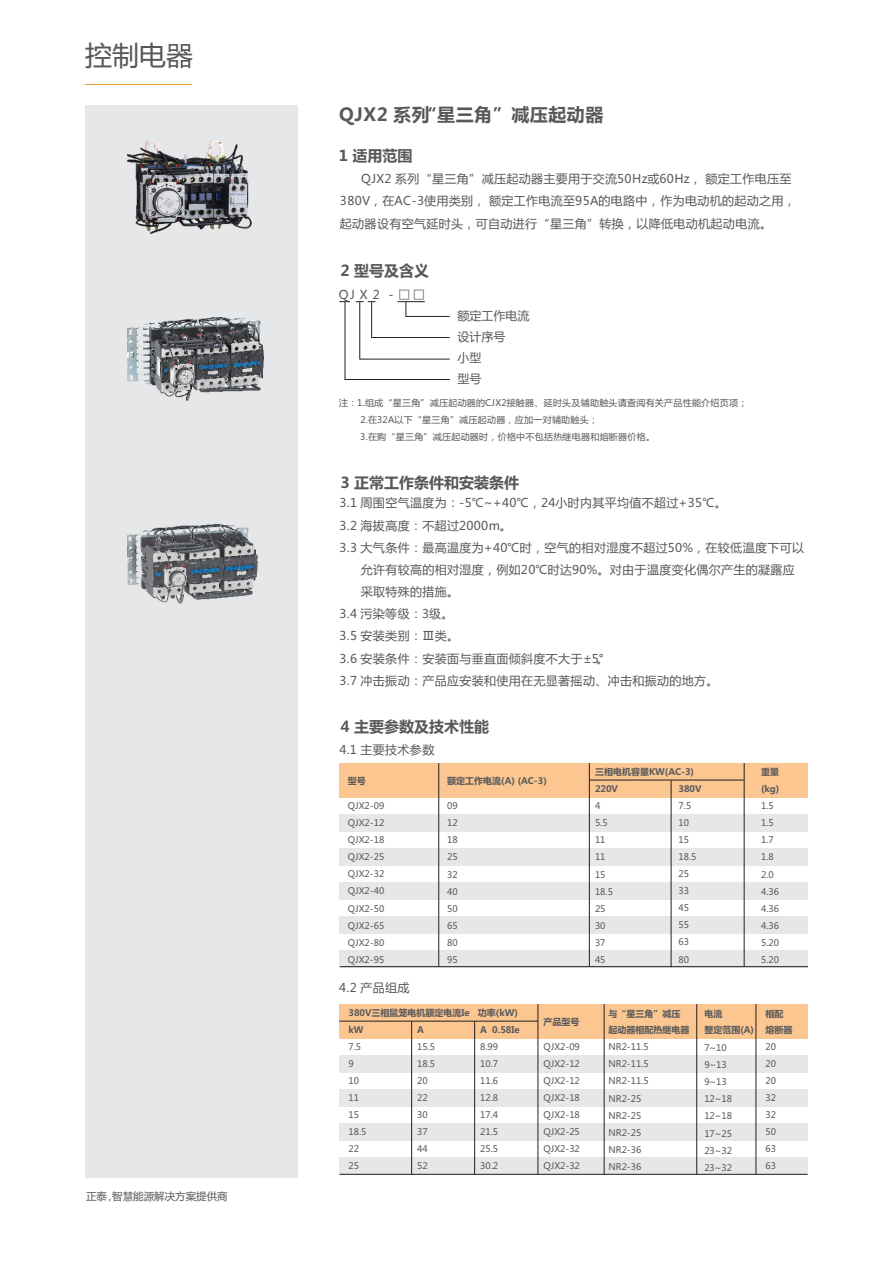
<style>
.page{position:relative;width:893px;height:1263px;background:#fff}
.page>*{position:absolute;margin:0;border:0;box-sizing:border-box;transform-origin:0 0}
.t1{font:27px "Microsoft Ya Hei";color:#57585a}
.t2{font:700 18px "Microsoft Ya Hei";letter-spacing:.03em;color:#57585a}
.t3{font:700 15px "Microsoft Ya Hei";color:#57585a}
.t4{font:12px/22.2px "Microsoft Ya Hei";letter-spacing:.03em;color:#57585a}
.t5{font:12px/21px "Microsoft Ya Hei";color:#57585a}
.t6{font:10.5px "Microsoft Ya Hei";color:#57585a}
.t7{font:9px/17.1px "Microsoft Ya Hei";color:#57585a}
.t8{font:700 9px/16.4px "Microsoft Ya Hei";color:#57585a}
.t9{font:9px/16.6px "Microsoft Ya Hei";letter-spacing:.03em;color:#57585a}
.s1{font-family:"Sim Hei"}
</style>
<div class="page">
<hr style="left:85px;top:84px;width:106px;height:1px;background:#ed963b">
<div style="left:85px;top:105px;width:213px;height:1073px;background:#e6e7e9"></div>
<img style="left:128px;top:141px;width:123px;height:93px">
<img style="left:128px;top:524px;width:130px;height:80px">
<img style="left:128px;top:317px;width:136px;height:84px">
<div style="left:339px;top:1157px;width:469px;height:17px;background:#e6e7e9"></div>
<div style="left:339px;top:763px;width:469px;height:34px;background:#fcc691"></div>
<div style="left:339px;top:814px;width:469px;height:17px;background:#e6e7e9"></div>
<div style="left:339px;top:848px;width:469px;height:17px;background:#e6e7e9"></div>
<div style="left:339px;top:882px;width:469px;height:17px;background:#e6e7e9"></div>
<div style="left:339px;top:916px;width:469px;height:17px;background:#e6e7e9"></div>
<div style="left:339px;top:950px;width:469px;height:17px;background:#e6e7e9"></div>
<hr style="left:589px;top:780px;width:155px;height:1px;background:#231f20">
<div style="left:339px;top:1004px;width:469px;height:34px;background:#fcc691"></div>
<div style="left:339px;top:1055px;width:469px;height:17px;background:#e6e7e9"></div>
<div style="left:339px;top:1089px;width:469px;height:17px;background:#e6e7e9"></div>
<div style="left:339px;top:1123px;width:469px;height:17px;background:#e6e7e9"></div>
<hr style="left:339px;top:1021px;width:199px;height:1px;background:#231f20">
<svg style="left:339px;top:301px;width:111px;height:79px"></svg>
<hr style="left:340px;top:966px;width:468px;height:1px;background:#231f20">
<hr style="left:340px;top:1174px;width:468px;height:1px;background:#231f20">
<hr style="left:438px;top:763px;width:1px;height:203px;background:#231f20">
<hr style="left:538px;top:1004px;width:1px;height:170px;background:#231f20">
<hr style="left:411px;top:1021px;width:1px;height:153px;background:#231f20">
<hr style="left:604px;top:1004px;width:1px;height:170px;background:#231f20">
<hr style="left:474px;top:1021px;width:1px;height:153px;background:#231f20">
<hr style="left:696px;top:1004px;width:1px;height:170px;background:#231f20">
<hr style="left:756px;top:1004px;width:1px;height:170px;background:#231f20">
<hr style="left:589px;top:763px;width:1px;height:203px;background:#231f20">
<hr style="left:744px;top:763px;width:1px;height:203px;background:#231f20">
<hr style="left:671px;top:780px;width:1px;height:187px;background:#231f20">
<h1 class="t1" style="left:85px;top:43px;width:109px">控制电器</h1>
<p class="t6" style="left:86px;top:1192px;width:143px">正泰，智慧能源解决方案提供商</p>
<h2 class="t2" style="left:339px;top:107px;width:92px">QJX2 系列</h2>
<h2 class="t2" style="left:419px;top:106px;width:186px">“星三角”减压起动器</h2>
<h3 class="t3" style="left:339px;top:149px;width:75px">1 适用范围</h3>
<h3 class="t4" style="left:340px;top:169px;width:457px;text-indent:21px">QJX2 系列“星三角”减压起动器主要用于交流50Hz或60Hz， 额定工作电压至<br>380V，在AC-3使用类别， 额定工作电流至95A的电路中，作为电动机的起动之用，起动器设有空气延时头，可自动进行“星三角”转换，以降低电动机起动电流。</h3>
<h3 class="t3" style="left:341px;top:264px;width:90px">2 型号及含义</h3>
<h3 class="t4" style="left:339px;top:284px;width:88px">QJ X 2 - <span class="s1">□□</span></h3>
<h3 class="t5" style="left:457px;top:306px;width:73px">额定工作电流设计序号<br>小型<br>型号</h3>
<p class="t9" style="left:360px;top:395px;width:388px;text-indent:-21px">注：1.组成“星三角”减压起动器的CJX2接触器、延时头及辅助触头请查阅有关产品性能介绍页项；<br>2.在32A以下“星三角”减压起动器，应加一对辅助触头；<br>3.在购“星三角”减压起动器时，价格中不包括热继电器和熔断器价格。</p>
<h3 class="t3" style="left:341px;top:475px;width:180px">3 正常工作条件和安装条件</h3>
<h3 class="t4" style="left:339px;top:493px;width:389px">3.1 周围空气温度为：-5℃~+40℃，24小时内其平均值不超过+35℃。</h3>
<h3 class="t4" style="left:339px;top:515px;width:174px">3.2 海拔高度：不超过2000m。</h3>
<h3 class="t4" style="left:339px;top:537px;width:466px">3.3 大气条件：最高温度为+40℃时，空气的相对湿度不超过50%，在较低温度下可以</h3>
<h3 class="t4" style="left:361px;top:559px;width:436px">允许有较高的相对湿度，例如20℃时达90%。对由于温度变化偶尔产生的凝露应</h3>
<h3 class="t4" style="left:361px;top:582px;width:100px">采取特殊的措施。</h3>
<h3 class="t4" style="left:339px;top:604px;width:116px">3.4 污染等级：3级。</h3>
<h3 class="t4" style="left:339px;top:626px;width:121px">3.5 安装类别：Ⅲ类。</h3>
<h3 class="t4" style="left:339px;top:648px;width:271px">3.6 安装条件：安装面与垂直面倾斜度不大于±5。°</h3>
<h3 class="t4" style="left:339px;top:670px;width:381px">3.7 冲击振动：产品应安装和使用在无显著摇动、冲击和振动的地方。</h3>
<h3 class="t3" style="left:341px;top:720px;width:150px">4 主要参数及技术性能</h3>
<h3 class="t4" style="left:339px;top:739px;width:96px">4.1 主要技术参数</h3>
<p class="t8" style="left:348px;top:773px;width:19px">型号</p>
<p class="t8" style="left:447px;top:773px;width:101px">额定工作电流(A) (AC-3)</p>
<p class="t7" style="left:348px;top:798px;width:38px;text-align:justify">QJX2-09<br>QJX2-12<br>QJX2-18<br>QJX2-25<br>QJX2-32<br>QJX2-40<br>QJX2-50<br>QJX2-65<br>QJX2-80<br>QJX2-95</p>
<p class="t7" style="left:447px;top:798px;width:12px;text-align:justify">09<br>12<br>18<br>25<br>32<br>40<br>50<br>65<br>80<br>95</p>
<p class="t8" style="left:595px;top:764px;width:101px;line-height:16.8px">三相电机容量KW(AC-3)<br>220V</p>
<p class="t8" style="left:761px;top:764px;width:19px">重量</p>
<p class="t8" style="left:678px;top:781px;width:25px">380V</p>
<p class="t8" style="left:761px;top:781px;width:20px">(kg)</p>
<p class="t7" style="left:595px;top:798px;width:20px">4<br>5.5<br>11<br>11<br>15<br>18.5<br>25<br>30<br>37<br>45</p>
<p class="t7" style="left:678px;top:798px;width:20px">7.5<br>10<br>15<br>18.5<br>25<br>33<br>45<br>55<br>63<br>80</p>
<p class="t7" style="left:761px;top:798px;width:20px">1.5<br>1.5<br>1.7<br>1.8<br>2.0<br>4.36<br>4.36<br>4.36<br>5.20<br>5.20</p>
<h3 class="t4" style="left:339px;top:978px;width:72px">4.2 产品组成</h3>
<p class="t8" style="left:348px;top:1006px;width:171px">380V三相鼠笼电机额定电流Ie 功率(kW)</p>
<p class="t8" style="left:543px;top:1014px;width:37px">产品型号</p>
<p class="t8" style="left:608px;top:1006px;width:82px">与“星三角”减压起动器相配热继电器</p>
<p class="t8" style="left:704px;top:1006px;width:51px">电流<br>整定范围(A)</p>
<p class="t8" style="left:765px;top:1006px;width:19px">相配</p>
<p class="t8" style="left:348px;top:1022px;width:17px">kW</p>
<p class="t8" style="left:417px;top:1022px;width:8px">A</p>
<p class="t8" style="left:480px;top:1022px;width:41px">A 0.58Ie</p>
<p class="t8" style="left:765px;top:1022px;width:28px">熔断器</p>
<p class="t7" style="left:348px;top:1039px;width:20px">7.5<br>9<br>10<br>11<br>15<br>18.5</p>
<p class="t7" style="left:417px;top:1039px;width:20px">15.5<br>18.5<br>20<br>22<br>30<br>37</p>
<p class="t7" style="left:480px;top:1039px;width:20px;text-align:justify">8.99<br>10.7<br>11.6<br>12.8<br>17.4<br>21.5</p>
<p class="t7" style="left:543px;top:1039px;width:38px;text-align:justify">QJX2-09<br>QJX2-12<br>QJX2-12<br>QJX2-18<br>QJX2-18<br>QJX2-25</p>
<p class="t7" style="left:608px;top:1039px;width:42px">NR2-11.5<br>NR2-11.5<br>NR2-11.5<br>NR2-25<br>NR2-25<br>NR2-25<br>NR2-36<br>NR2-36</p>
<p class="t7" style="left:704px;top:1040px;width:29px">7~10<br>9~13<br>9~13<br>12~18<br>12~18<br>17~25<br>23~32<br>23~32</p>
<p class="t7" style="left:765px;top:1039px;width:12px;text-align:justify">20<br>20<br>20<br>32<br>32<br>50</p>
<p class="t7" style="left:348px;top:1141px;width:12px">22<br>25</p>
<p class="t7" style="left:417px;top:1141px;width:12px">44<br>52</p>
<p class="t7" style="left:480px;top:1141px;width:20px">25.5<br>30.2</p>
<p class="t7" style="left:543px;top:1141px;width:38px">QJX2-32<br>QJX2-32</p>
<p class="t7" style="left:765px;top:1141px;width:12px">63<br>63</p>
</div>
